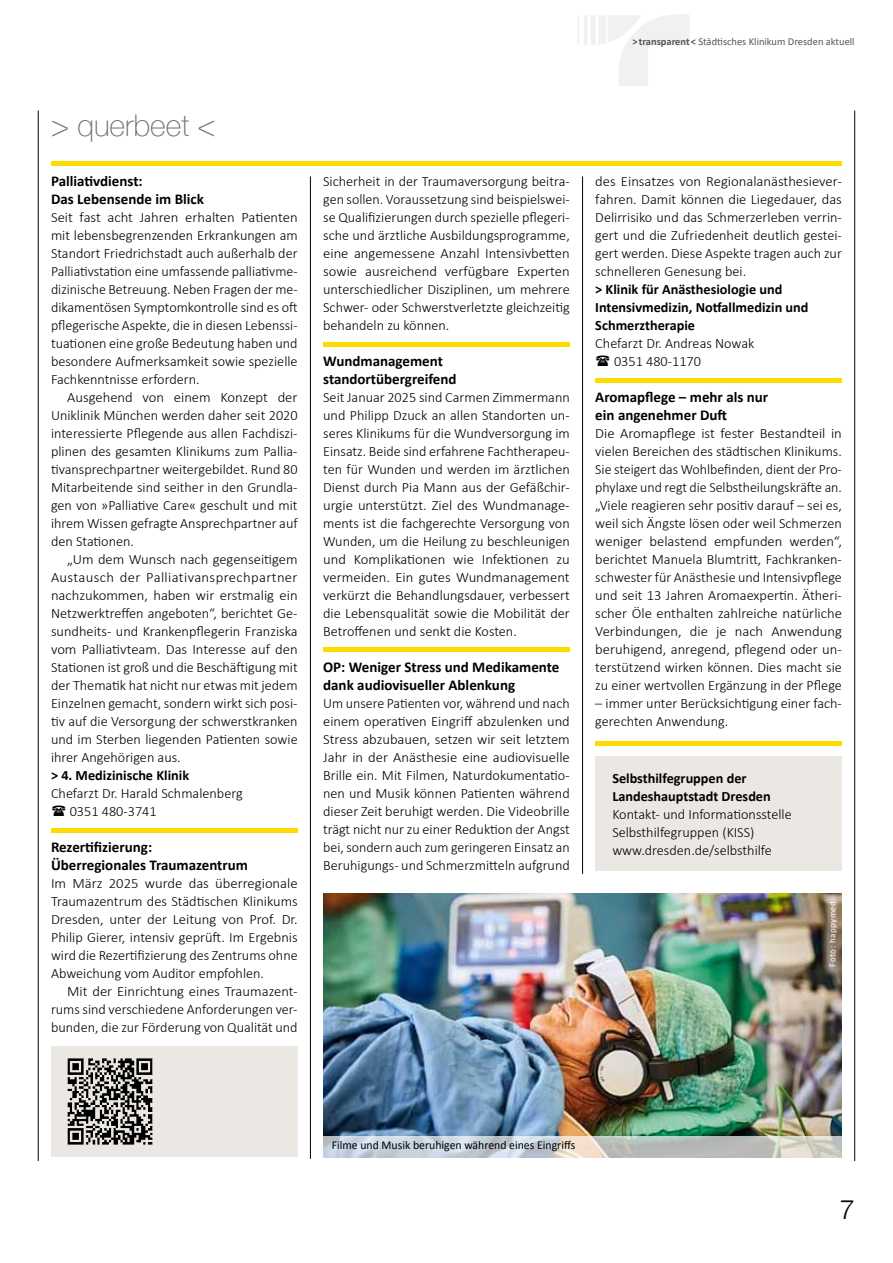
<style>
.page{position:relative;width:893px;height:1263px;background:#fff}
.page>*{position:absolute;margin:0;border:0;box-sizing:border-box;transform-origin:0 0}
.t1{font:100 30px "Helvetica Neue";color:#6e6e6e}
.t2{font:300 27px "Helvetica Neue";color:#000}
.t3{font:700 15px/18px "Calibri";color:#000}
.t4{font:300 14.25px/18px "Calibri";color:#000;text-align:justify}
.t5{font:700 14.25px/18px "Calibri";color:#000}
.t6{font:12px "Calibri";color:#000}
.t7{font:10.5px "Calibri";color:#565655}
.t8{font:9px "Calibri";letter-spacing:.05em;color:#fff}
.s1{font-weight:700}
</style>
<div class="page">
<svg style="left:578px;top:15px;width:111px;height:71px"></svg>
<div style="left:595px;top:756px;width:247px;height:115px;background:#ebe8e4"></div>
<hr style="left:582px;top:176px;width:1px;height:698px;background:#000">
<hr style="left:310px;top:176px;width:1px;height:983px;background:#000">
<hr style="left:38px;top:111px;width:1px;height:1050px;background:#000">
<hr style="left:854px;top:111px;width:1px;height:1050px;background:#000">
<hr style="left:51px;top:162px;width:791px;height:4px;background:#ffda00">
<hr style="left:51px;top:828px;width:247px;height:4px;background:#ffda00">
<div style="left:323px;top:647px;width:247px;height:5px;background:#ffda00"></div>
<div style="left:323px;top:342px;width:247px;height:5px;background:#ffda00"></div>
<hr style="left:595px;top:378px;width:247px;height:4px;background:#ffda00">
<hr style="left:595px;top:741px;width:247px;height:4px;background:#ffda00">
<img style="left:323px;top:893px;width:519px;height:243px">
<svg style="left:323px;top:1136px;width:519px;height:21px;background:#c7cccd"></svg>
<div style="left:51px;top:1047px;width:247px;height:110px;background:#ebe8e4"></div>
<img style="left:67px;top:1058px;width:86px;height:87px">
<p class="t7" style="left:632px;top:35px;width:224px"><span class="s1">&gt;transparent&lt;</span> Städtisches Klinikum Dresden aktuell</p>
<h1 class="t1" style="left:51px;top:103px;width:166px">&gt; querbeet &lt;</h1>
<p class="t3" style="left:51px;top:171px;width:154px">Palliativdienst:<br>Das Lebensende im Blick</p>
<p class="t4" style="left:51px;top:208px;width:248px">Seit fast acht Jahren erhalten Patienten mit lebensbegrenzenden Erkrankungen am Standort Friedrichstadt auch außerhalb der Palliativstation eine umfassende palliativme&shy;dizinische Betreuung. Neben Fragen der me&shy;dikamentösen Symptomkontrolle sind es oft pflegerische Aspekte, die in diesen Lebenssi&shy;tuationen eine große Bedeutung haben und besondere Aufmerksamkeit sowie spezielle Fachkenntnisse erfordern.</p>
<p class="t4" style="left:51px;top:388px;width:248px;text-indent:16px">Ausgehend von einem Konzept der Uniklinik München werden daher seit 2020 interessierte Pflegende aus allen Fachdiszi&shy;plinen des gesamten Klinikums zum Pallia&shy;tivansprechpartner weitergebildet. Rund 80<br>Mitarbeitende sind seither in den Grundla&shy;gen von »Palliative Care« geschult und mit ihrem Wissen gefragte Ansprechpartner auf den Stationen.</p>
<p class="t4" style="left:51px;top:550px;width:248px;text-indent:16px">„Um dem Wunsch nach gegenseitigem Austausch der Palliativansprechpartner nachzukommen, haben wir erstmalig ein Netzwerktreffen angeboten“, berichtet Ge&shy;sundheits- und Krankenpflegerin Franziska vom Palliativteam. Das Interesse auf den Stationen ist groß und die Beschäftigung mit der Thematik hat nicht nur etwas mit jedem Einzelnen gemacht, sondern wirkt sich posi&shy;tiv auf die Versorgung der schwerstkranken und im Sterben liegenden Patienten sowie ihrer Angehörigen aus.</p>
<p class="t5" style="left:51px;top:765px;width:140px">&gt; 4. Medizinische Klinik</p>
<p class="t4" style="left:70px;top:784px;width:175px;text-indent:-19px">Chefarzt Dr. Harald Schmalenberg<br>0351 480-3741</p>
<p class="t3" style="left:51px;top:837px;width:199px">Rezertifizierung:<br>Überregionales Traumazentrum</p>
<p class="t4" style="left:51px;top:874px;width:248px">Im März 2025 wurde das überregionale Traumazentrum des Städtischen Klinikums Dresden, unter der Leitung von Prof. Dr.<br>Philip Gierer, intensiv geprüft. Im Ergebnis wird die Rezertifizierung des Zentrums ohne Abweichung vom Auditor empfohlen.</p>
<p class="t4" style="left:51px;top:982px;width:248px;text-indent:16px">Mit der Einrichtung eines Traumazent&shy;rums sind verschiedene Anforderungen ver&shy;bunden, die zur Förderung von Qualität und</p>
<p class="t4" style="left:323px;top:172px;width:248px">Sicherheit in der Traumaversorgung beitra&shy;gen sollen. Voraussetzung sind beispielswei&shy;se Qualifizierungen durch spezielle pflegeri&shy;sche und ärztliche Ausbildungsprogramme, eine angemessene Anzahl Intensivbetten sowie ausreichend verfügbare Experten unterschiedlicher Disziplinen, um mehrere Schwer- oder Schwerstverletzte gleichzeitig behandeln zu können.</p>
<p class="t3" style="left:323px;top:351px;width:135px">Wundmanagement standortübergreifend</p>
<p class="t4" style="left:323px;top:388px;width:248px">Seit Januar 2025 sind Carmen Zimmermann und Philipp Dzuck an allen Standorten un&shy;seres Klinikums für die Wundversorgung im Einsatz. Beide sind erfahrene Fachtherapeu&shy;ten für Wunden und werden im ärztlichen Dienst durch Pia Mann aus der Gefäßchir&shy;urgie unterstützt. Ziel des Wundmanage&shy;ments ist die fachgerechte Versorgung von Wunden, um die Heilung zu beschleunigen und Komplikationen wie Infektionen zu vermeiden. Ein gutes Wundmanagement verkürzt die Behandlungsdauer, verbessert die Lebensqualität sowie die Mobilität der Betroffenen und senkt die Kosten.</p>
<p class="t3" style="left:323px;top:657px;width:238px">OP: Weniger Stress und Medikamente dank audiovisueller Ablenkung</p>
<p class="t4" style="left:323px;top:694px;width:248px">Um unsere Patienten vor, während und nach einem operativen Eingriff abzulenken und Stress abzubauen, setzen wir seit letztem Jahr in der Anästhesie eine audiovisuelle Brille ein. Mit Filmen, Naturdokumentatio&shy;nen und Musik können Patienten während dieser Zeit beruhigt werden. Die Videobrille trägt nicht nur zu einer Reduktion der Angst bei, sondern auch zum geringeren Einsatz an Beruhigungs- und Schmerzmitteln aufgrund</p>
<p class="t4" style="left:595px;top:172px;width:248px">des Einsatzes von Regionalanästhesiever&shy;fahren. Damit können die Liegedauer, das Delirrisiko und das Schmerzerleben verrin&shy;gert und die Zufriedenheit deutlich gestei&shy;gert werden. Diese Aspekte tragen auch zur schnelleren Genesung bei.</p>
<p class="t5" style="left:595px;top:279px;width:215px">&gt; Klinik für Anästhesiologie und<br>Intensivmedizin, Notfallmedizin und<br>Schmerztherapie</p>
<p class="t4" style="left:614px;top:334px;width:142px;text-indent:-19px">Chefarzt Dr. Andreas Nowak<br>0351 480-1170</p>
<p class="t3" style="left:595px;top:387px;width:174px">Aromapflege – mehr als nur ein angenehmer Duft</p>
<p class="t4" style="left:595px;top:424px;width:248px">Die Aromapflege ist fester Bestandteil in vielen Bereichen des städtischen Klinikums.<br>Sie steigert das Wohlbefinden, dient der Pro&shy;phylaxe und regt die Selbstheilungskräfte an. „Viele reagieren sehr positiv darauf – sei es, weil sich Ängste lösen oder weil Schmerzen weniger belastend empfunden werden“, berichtet Manuela Blumtritt, Fachkranken&shy;schwester für Anästhesie und Intensivpflege und seit 13 Jahren Aromaexpertin. Ätheri&shy;scher Öle enthalten zahlreiche natürliche Verbindungen, die je nach Anwendung beruhigend, anregend, pflegend oder un&shy;terstützend wirken können. Dies macht sie zu einer wertvollen Ergänzung in der Pflege</p>
<p class="t4" style="left:595px;top:694px;width:248px">– immer unter Berücksichtigung einer fach&shy;gerechten Anwendung.</p>
<p class="t5" style="left:612px;top:768px;width:160px">Selbsthilfegruppen der<br>Landeshauptstadt Dresden</p>
<p class="t4" style="left:612px;top:805px;width:181px;text-align:left">Kontakt- und Informationsstelle<br>Selbsthilfegruppen (KISS) www.dresden.de/selbsthilfe</p>
<p class="t8" style="left:827px;top:967px;width:67px;rotate:-90deg">Foto: happymed</p>
<p class="t6" style="left:332px;top:1138px;width:245px">Filme und Musik beruhigen während eines Eingriffs</p>
<h2 class="t2" style="left:840px;top:1187px;width:17px">7</h2>
</div>
